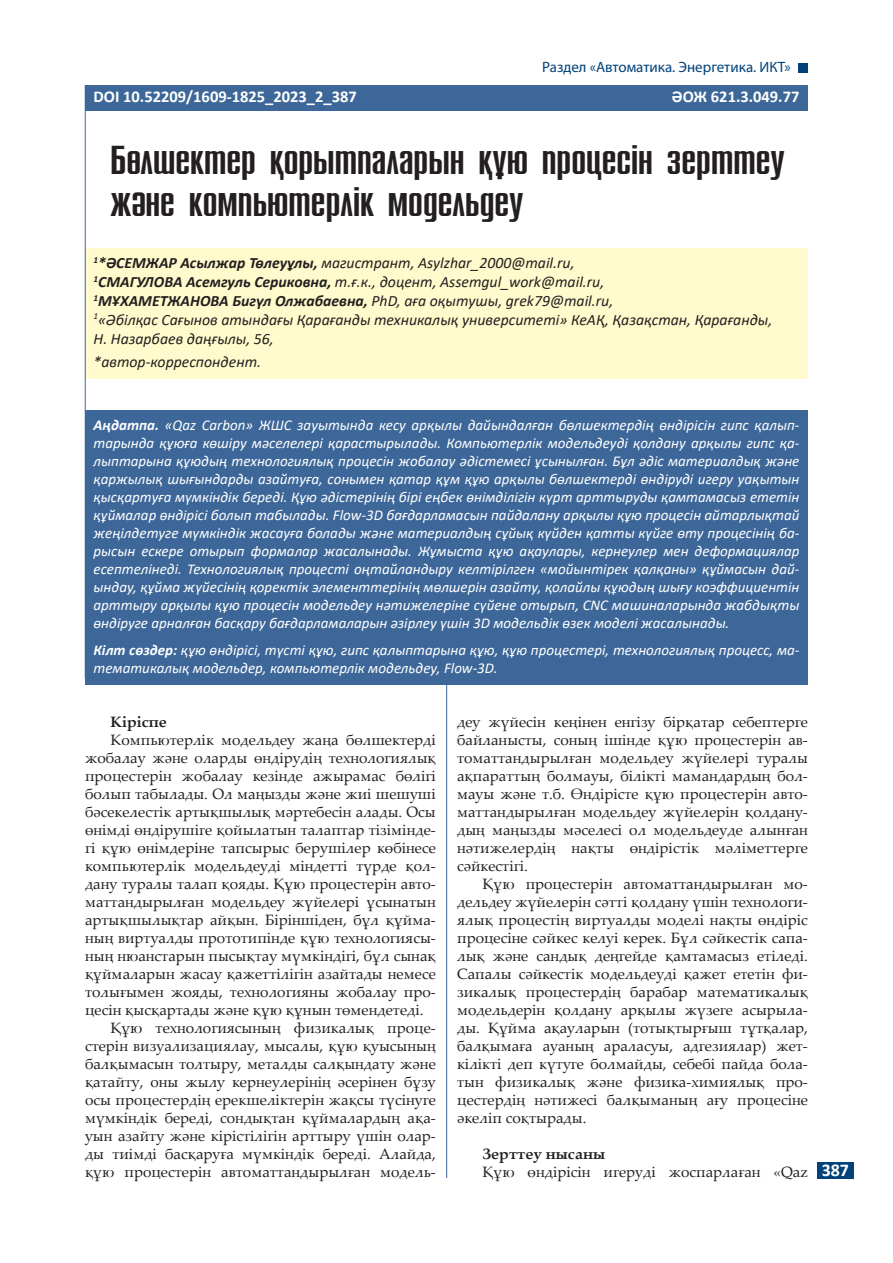
<style>
.page{position:relative;width:893px;height:1263px;background:#fff}
.page>*{position:absolute;margin:0;border:0;box-sizing:border-box;transform-origin:0 0}
.ЗАГОЛОВОК_Cambria_20{font:42px/42px "SM Compo Normal";color:#231f20;scale:1.1 1}
.t1{font:700 18px "Calibri";color:#fff}
.УДК_Calibri_11pt{font:700 16.5px "Calibri";color:#fff}
.АВТОРЫ_Calibri_10_5p{font:italic 15.75px/18.9px "Calibri";color:#231f20}
.ТЕКСТ_Palatino_Linot{font:15px/18px "Palatino Linotype";color:#231f20;text-align:justify}
.КЛЮЧЕВЫЕ_СЛОВА_Calib{font:italic 15px/18px "Calibri";color:#fff;text-align:justify}
.t2{font:15px "Myriad Pro";color:#004279}
.ТЕКСТ_Palatino_Linot-2{font:700 15px "Palatino Linotype";color:#231f20}
.s1{font-weight:700}
</style>
<div class="page">
<div style="left:817px;top:1162px;width:36px;height:16px;background:#004279"></div>
<div style="left:798px;top:63px;width:10px;height:9px;background:#004279"></div>
<hr style="left:446px;top:678px;width:1px;height:500px;background:#3d6799">
<div style="left:85px;top:248px;width:723px;height:32px;background:#fffbcc"></div>
<div style="left:85px;top:267px;width:723px;height:32px;background:#fffbcc"></div>
<div style="left:85px;top:285px;width:723px;height:33px;background:#fffbcc"></div>
<div style="left:85px;top:304px;width:723px;height:52px;background:#fffbcc"></div>
<div style="left:85px;top:346px;width:723px;height:33px;background:#fffbcc"></div>
<div style="left:85px;top:85px;width:723px;height:25px;background:#3d6799"></div>
<hr style="left:85px;top:85px;width:1px;height:593px;background:#3d6799">
<div style="left:85px;top:410px;width:723px;height:230px;background:#3d6799"></div>
<div style="left:85px;top:635px;width:723px;height:50px;background:#3d6799"></div>
<p class="t2" style="left:542px;top:58px;width:250px">Раздел «Автоматика. Энергетика. ИКТ»</p>
<p class="УДК_Calibri_11pt" style="left:94px;top:85px;width:265px">DOI 10.52209/1609-1825_2023_2_387</p>
<p class="УДК_Calibri_11pt" style="left:672px;top:85px;width:129px">ӘОЖ 621.3.049.77</p>
<p class="ЗАГОЛОВОК_Cambria_20" style="left:111px;top:140px;width:614px">Бөлшектер қорытпаларын құю процесін зерттеу және компьютерлік модельдеу</p>
<p class="АВТОРЫ_Calibri_10_5p" style="left:94px;top:253px;width:483px"><sup>1</sup><span class="s1">*ӘСЕМЖАР Асылжар Төлеуұлы,</span> магистрант, Asylzhar_2000@mail.ru,</p>
<p class="АВТОРЫ_Calibri_10_5p" style="left:94px;top:272px;width:512px"><sup>1</sup><span class="s1">СМАГУЛОВА Асемгуль Сериковна,</span> т.ғ.к., доцент, Assemgul_work@mail.ru,</p>
<p class="АВТОРЫ_Calibri_10_5p" style="left:94px;top:290px;width:521px"><sup>1</sup><span class="s1">МҰХАМЕТЖАНОВА Бигүл Олжабаевна,</span> PhD, аға оқытушы, grek79@mail.ru,</p>
<p class="АВТОРЫ_Calibri_10_5p" style="left:94px;top:309px;width:680px"><sup>1</sup>«Әбілқас Сағынов атындағы Қарағанды техникалық университеті» КеАҚ, Қазақстан, Қарағанды,<br>Н. Назарбаев даңғылы, 56,</p>
<p class="АВТОРЫ_Calibri_10_5p" style="left:94px;top:351px;width:169px">*автор-корреспондент.</p>
<p class="КЛЮЧЕВЫЕ_СЛОВА_Calib" style="left:94px;top:415px;width:707px"><span class="s1">Аңдатпа.</span> «Qaz Carbon» ЖШС зауытында кесу арқылы дайындалған бөлшектердің өндірісін гипс қалып&shy;тарында құюға көшіру мәселелері қарастырылады. Компьютерлік модельдеуді қолдану арқылы гипс қа&shy;лыптарына құюдың технологиялық процесін жобалау әдістемесі ұсынылған. Бұл әдіс материалдық және қаржылық шығындарды азайтуға, сонымен қатар құм құю арқылы бөлшектерді өндіруді игеру уақытын қысқартуға мүмкіндік береді. Құю әдістерінің бірі еңбек өнімділігін күрт арттыруды қамтамасыз ететін құймалар өндірісі болып табылады. Flow-3D бағдарламасын пайдалану арқылы құю процесін айтарлықтай жеңілдетуге мүмкіндік жасауға болады және материалдың сұйық күйден қатты күйге өту процесінің ба&shy;рысын ескере отырып формалар жасалынады. Жұмыста құю ақаулары, кернеулер мен деформациялар есептелінеді. Технологиялық процесті оңтайландыру келтірілген «мойынтірек қалқаны» құймасын дай&shy;ындау, құйма жүйесінің қоректік элементтерінің мөлшерін азайту, қолайлы құюдың шығу коэффициентін арттыру арқылы құю процесін модельдеу нәтижелеріне сүйене отырып, CNC машиналарында жабдықты өндіруге арналған басқару бағдарламаларын әзірлеу үшін 3D модельдік өзек моделі жасалынады.</p>
<p class="КЛЮЧЕВЫЕ_СЛОВА_Calib" style="left:94px;top:640px;width:707px"><span class="s1">Кілт сөздер:</span> құю өндірісі, түсті құю, гипс қалыптарына құю, құю процестері, технологиялық процесс, ма&shy;тематикалық модельдер, компьютерлік модельдеу, Flow-3D.</p>
<p class="ТЕКСТ_Palatino_Linot-2" style="left:111px;top:711px;width:58px">Кіріспе</p>
<p class="ТЕКСТ_Palatino_Linot" style="left:85px;top:730px;width:352px;text-indent:26px">Компьютерлік модельдеу жаңа бөлшектерді жобалау және оларды өндірудің технологиялық процестерін жобалау кезінде ажырамас бөлігі болып табылады. Ол маңызды және жиі шешуші бәсекелестік артықшылық мәртебесін алады. Осы өнімді өндірушіге қойылатын талаптар тізімінде&shy;гі құю өнімдеріне тапсырыс берушілер көбінесе компьютерлік модельдеуді міндетті түрде қол&shy;дану туралы талап қояды. Құю процестерін авто&shy;маттандырылған модельдеу жүйелері ұсынатын артықшылықтар айқын. Біріншіден, бұл құйма&shy;ның виртуалды прототипінде құю технологиясы&shy;ның нюанстарын пысықтау мүмкіндігі, бұл сынақ құймаларын жасау қажеттілігін азайтады немесе толығымен жояды, технологияны жобалау про&shy;цесін қысқартады және құю құнын төмендетеді.</p>
<p class="ТЕКСТ_Palatino_Linot" style="left:85px;top:1018px;width:352px;text-indent:26px">Құю технологиясының физикалық проце&shy;стерін визуализациялау, мысалы, құю қуысының балқымасын толтыру, металды салқындату және қатайту, оны жылу кернеулерінің әсерінен бұзу осы процестердің ерекшеліктерін жақсы түсінуге мүмкіндік береді, сондықтан құймалардың ақа&shy;уын азайту және кірістілігін арттыру үшін олар&shy;ды тиімді басқаруға мүмкіндік береді. Алайда, құю процестерін автоматтандырылған модель-</p>
<p class="ТЕКСТ_Palatino_Linot" style="left:457px;top:712px;width:352px">деу жүйесін кеңінен енгізу бірқатар себептерге байланысты, соның ішінде құю процестерін ав&shy;томаттандырылған модельдеу жүйелері туралы ақпараттың болмауы, білікті мамандардың бол&shy;мауы және т.б. Өндірісте құю процестерін авто&shy;маттандырылған модельдеу жүйелерін қолдану&shy;дың маңызды мәселесі ол модельдеуде алынған нәтижелердің нақты өндірістік мәліметтерге сәйкестігі.</p>
<p class="ТЕКСТ_Palatino_Linot" style="left:457px;top:874px;width:352px;text-indent:26px">Құю процестерін автоматтандырылған мо&shy;дельдеу жүйелерін сәтті қолдану үшін технологи&shy;ялық процестің виртуалды моделі нақты өндіріс процесіне сәйкес келуі керек. Бұл сәйкестік сапа&shy;лық және сандық деңгейде қамтамасыз етіледі.<br>Сапалы сәйкестік модельдеуді қажет ететін фи&shy;зикалық процестердің барабар математикалық модельдерін қолдану арқылы жүзеге асырыла&shy;ды. Құйма ақауларын (тотықтырғыш тұтқалар, балқымаға ауаның араласуы, адгезиялар) жет&shy;кілікті деп күтуге болмайды, себебі пайда бола&shy;тын физикалық және физика-химиялық про&shy;цестердің нәтижесі балқыманың ағу процесіне әкеліп соқтырады.</p>
<p class="ТЕКСТ_Palatino_Linot-2" style="left:483px;top:1143px;width:124px">Зерттеу нысаны</p>
<p class="ТЕКСТ_Palatino_Linot" style="left:483px;top:1162px;width:327px">Құю өндірісін игеруді жоспарлаған «Qaz</p>
<p class="t1" style="left:822px;top:1157px;width:29px">387</p>
</div>
